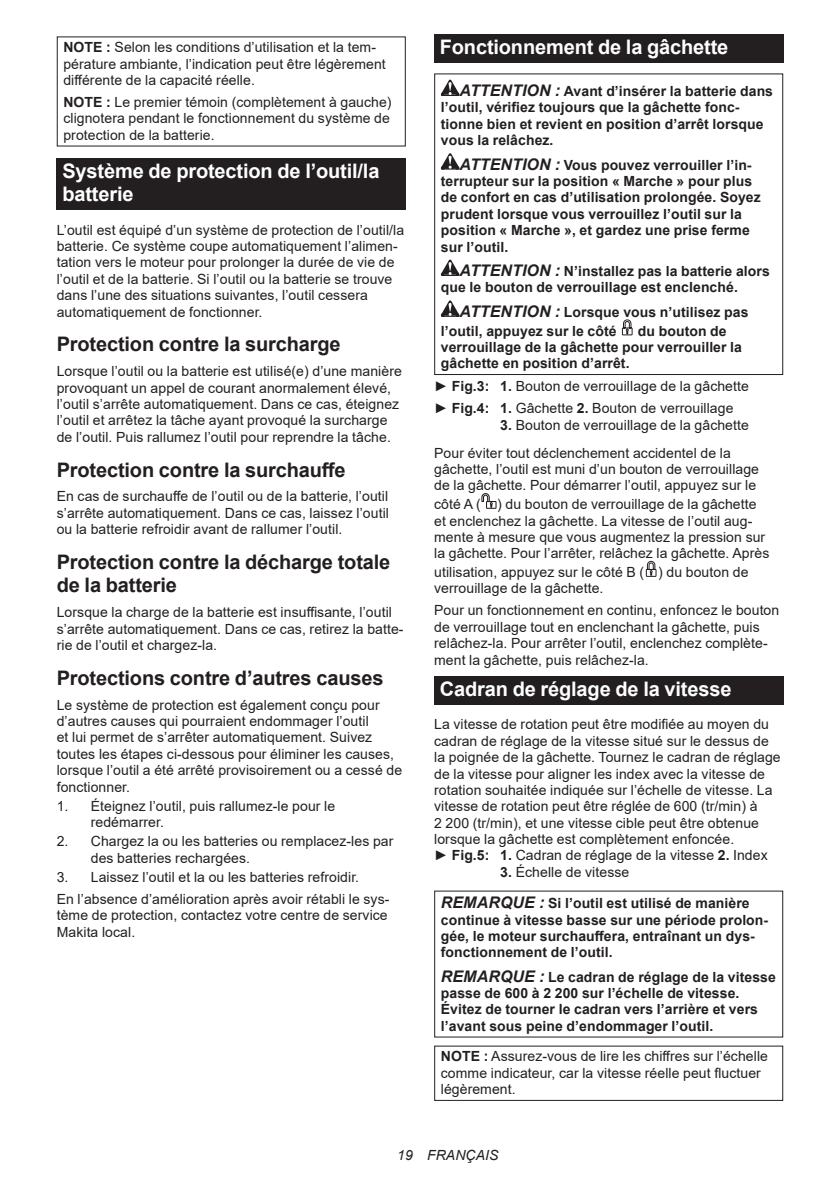
<style>
.page{position:relative;width:840px;height:1191px;background:#fff}
.page>*{position:absolute;margin:0;border:0;box-sizing:border-box;transform-origin:0 0}
.t1{font:700 20px/23.4px "Arial";letter-spacing:-.01em;color:#231f20}
.t2{font:700 20px/23.4px "Arial";letter-spacing:-.01em;color:#fff}
.t3{font:14px/16.4px "Arial";letter-spacing:.005em;color:#231f20}
.t4{font:700 14px/16.4px "Arial";letter-spacing:.005em;color:#231f20}
.t5{font:italic 14px "Arial";letter-spacing:.005em;color:#231f20}
.s1{font-weight:700}
.s2{font-style:italic;font-size:16px}
</style>
<div class="page">
<div style="left:57px;top:158px;width:348px;height:52px;background:#231f20"></div>
<div style="left:434px;top:34px;width:348px;height:29px;background:#231f20"></div>
<svg style="left:440px;top:80px;width:19px;height:16px"></svg>
<svg style="left:440px;top:153px;width:19px;height:17px"></svg>
<svg style="left:440px;top:260px;width:19px;height:16px"></svg>
<svg style="left:440px;top:300px;width:19px;height:17px"></svg>
<svg style="left:621px;top:319px;width:11px;height:16px"></svg>
<div style="left:434px;top:73px;width:348px;height:302px;border:1px solid #231f20"></div>
<svg style="left:481px;top:493px;width:16px;height:16px"></svg>
<svg style="left:645px;top:560px;width:11px;height:17px"></svg>
<div style="left:434px;top:676px;width:348px;height:28px;background:#231f20"></div>
<p class="t3" style="left:63px;top:39px;width:324px"><span class="s1">NOTE :</span> Selon les conditions d’utilisation et la tem&shy;pérature ambiante, l’indication peut être légèrement différente de la capacité réelle.</p>
<p class="t3" style="left:63px;top:94px;width:329px"><span class="s1">NOTE :</span> Le premier témoin (complètement à gauche) clignotera pendant le fonctionnement du système de protection de la batterie.</p>
<h1 class="t2" style="left:62px;top:159px;width:318px">Système de protection de l’outil/la batterie</h1>
<p class="t3" style="left:57px;top:221px;width:349px">L’outil est équipé d’un système de protection de l’outil/la batterie. Ce système coupe automatiquement l’alimen&shy;tation vers le moteur pour prolonger la durée de vie de l’outil et de la batterie. Si l’outil ou la batterie se trouve dans l’une des situations suivantes, l’outil cessera automatiquement de fonctionner.</p>
<h1 class="t1" style="left:57px;top:333px;width:285px">Protection contre la surcharge</h1>
<p class="t3" style="left:57px;top:363px;width:346px">Lorsque l’outil ou la batterie est utilisé(e) d’une manière provoquant un appel de courant anormalement élevé, l’outil s’arrête automatiquement. Dans ce cas, éteignez l’outil et arrêtez la tâche ayant provoqué la surcharge de l’outil. Puis rallumez l’outil pour reprendre la tâche.</p>
<h1 class="t1" style="left:57px;top:458px;width:290px">Protection contre la surchauffe</h1>
<p class="t3" style="left:57px;top:488px;width:333px;text-align:justify">En cas de surchauffe de l’outil ou de la batterie, l’outil s’arrête automatiquement. Dans ce cas, laissez l’outil ou la batterie refroidir avant de rallumer l’outil.</p>
<h1 class="t1" style="left:57px;top:550px;width:335px">Protection contre la décharge totale de la batterie</h1>
<p class="t3" style="left:57px;top:604px;width:348px">Lorsque la charge de la batterie est insuffisante, l’outil s’arrête automatiquement. Dans ce cas, retirez la batte&shy;rie de l’outil et chargez-la.</p>
<h1 class="t1" style="left:57px;top:666px;width:328px">Protections contre d’autres causes</h1>
<p class="t3" style="left:57px;top:696px;width:346px">Le système de protection est également conçu pour d’autres causes qui pourraient endommager l’outil<br>et lui permet de s’arrêter automatiquement. Suivez toutes les étapes ci-dessous pour éliminer les causes, lorsque l’outil a été arrêté provisoirement ou a cessé de fonctionner.</p>
<p class="t3" style="left:91px;top:797px;width:246px;text-indent:-34px">1. Éteignez l’outil, puis rallumez-le pour le redémarrer.</p>
<p class="t3" style="left:91px;top:833px;width:304px;text-indent:-34px">2. Chargez la ou les batteries ou remplacez-les par des batteries rechargées.</p>
<p class="t3" style="left:57px;top:866px;width:334px;line-height:22px">3. Laissez l’outil et la ou les batteries refroidir.<br>En l’absence d’amélioration après avoir rétabli le sys-</p>
<p class="t3" style="left:57px;top:907px;width:332px">tème de protection, contactez votre centre de service<br>Makita local.</p>
<h1 class="t2" style="left:439px;top:36px;width:290px">Fonctionnement de la gâchette</h1>
<p class="t4" style="left:440px;top:83px;width:333px;text-indent:19px"><span class="s2">ATTENTION :</span> Avant d’insérer la batterie dans l’outil, vérifiez toujours que la gâchette fonc&shy;tionne bien et revient en position d’arrêt lorsque vous la relâchez.</p>
<p class="t4" style="left:440px;top:157px;width:321px;text-indent:19px"><span class="s2">ATTENTION :</span> Vous pouvez verrouiller l’in&shy;terrupteur sur la position « Marche » pour plus de confort en cas d’utilisation prolongée. Soyez prudent lorsque vous verrouillez l’outil sur la position « Marche », et gardez une prise ferme sur l’outil.</p>
<p class="t4" style="left:440px;top:263px;width:330px;text-indent:19px"><span class="s2">ATTENTION :</span> N’installez pas la batterie alors que le bouton de verrouillage est enclenché.</p>
<p class="t4" style="left:440px;top:303px;width:309px;line-height:18.8px;text-indent:19px"><span class="s2">ATTENTION :</span> Lorsque vous n’utilisez pas l’outil, appuyez sur le côté</p>
<p class="t4" style="left:440px;top:322px;width:302px;text-indent:197px">du bouton de verrouillage de la gâchette pour verrouiller la gâchette en position d’arrêt.</p>
<p class="t3" style="left:434px;top:375px;width:316px;line-height:22px">► <span class="s1">Fig.3: 1.</span> Bouton de verrouillage de la gâchette ► <span class="s1">Fig.4: 1.</span> Gâchette <span class="s1">2.</span> Bouton de verrouillage</p>
<p class="t3" style="left:434px;top:411px;width:316px;line-height:27.8px;text-indent:66px"><span class="s1">3.</span> Bouton de verrouillage de la gâchette<br>Pour éviter tout déclenchement accidentel de la</p>
<p class="t3" style="left:434px;top:461px;width:326px">gâchette, l’outil est muni d’un bouton de verrouillage de la gâchette. Pour démarrer l’outil, appuyez sur le</p>
<p class="t3" style="left:434px;top:496px;width:336px">côté A ( ) du bouton de verrouillage de la gâchette et enclenchez la gâchette. La vitesse de l’outil aug&shy;mente à mesure que vous augmentez la pression sur la gâchette. Pour l’arrêter, relâchez la gâchette. Après</p>
<p class="t3" style="left:434px;top:564px;width:315px">utilisation, appuyez sur le côté B ( ) du bouton de verrouillage de la gâchette.</p>
<p class="t3" style="left:434px;top:602px;width:346px">Pour un fonctionnement en continu, enfoncez le bouton de verrouillage tout en enclenchant la gâchette, puis relâchez-la. Pour arrêter l’outil, enclenchez complète&shy;ment la gâchette, puis relâchez-la.</p>
<h1 class="t2" style="left:439px;top:677px;width:293px">Cadran de réglage de la vitesse</h1>
<p class="t3" style="left:434px;top:716px;width:348px">La vitesse de rotation peut être modifiée au moyen du cadran de réglage de la vitesse situé sur le dessus de la poignée de la gâchette. Tournez le cadran de réglage de la vitesse pour aligner les index avec la vitesse de rotation souhaitée indiquée sur l’échelle de vitesse. La vitesse de rotation peut être réglée de 600 (tr/min) à<br>2 200 (tr/min), et une vitesse cible peut être obtenue lorsque la gâchette est complètement enfoncée.<br>► <span class="s1">Fig.5: 1.</span> Cadran de réglage de la vitesse <span class="s1">2.</span> Index</p>
<p class="t3" style="left:500px;top:863px;width:130px"><span class="s1">3.</span> Échelle de vitesse</p>
<p class="t4" style="left:440px;top:895px;width:328px"><span class="s2">REMARQUE :</span> Si l’outil est utilisé de manière continue à vitesse basse sur une période prolon&shy;gée, le moteur surchauffera, entraînant un dys&shy;fonctionnement de l’outil.</p>
<p class="t4" style="left:440px;top:968px;width:336px"><span class="s2">REMARQUE :</span> Le cadran de réglage de la vitesse passe de 600 à 2 200 sur l’échelle de vitesse.<br>Évitez de tourner le cadran vers l’arrière et vers l’avant sous peine d’endommager l’outil.</p>
<p class="t3" style="left:440px;top:1048px;width:328px"><span class="s1">NOTE :</span> Assurez-vous de lire les chiffres sur l’échelle comme indicateur, car la vitesse réelle peut fluctuer légèrement.</p>
<p class="t5" style="left:397px;top:1146px;width:103px">19 FRANÇAIS</p>
</div>
